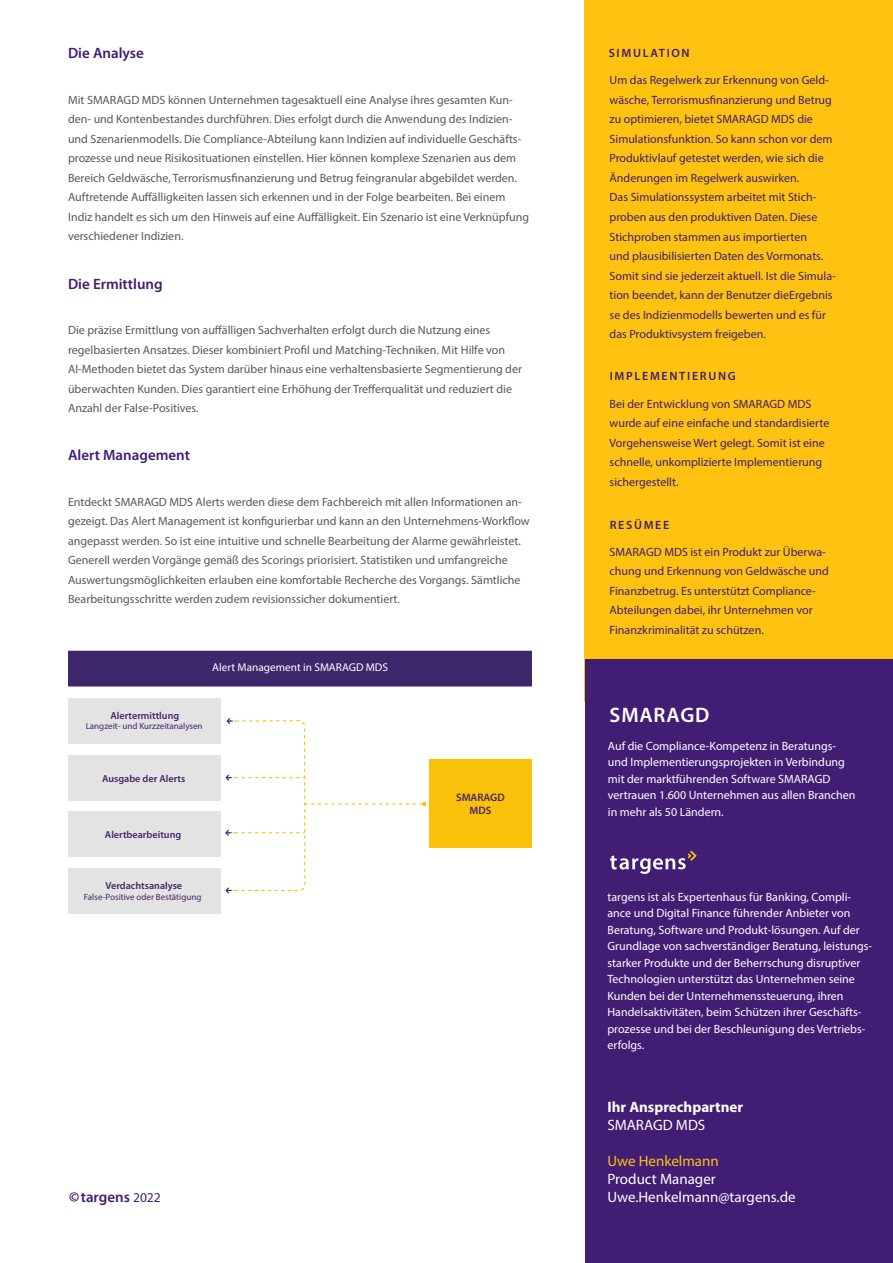
<style>
.page{position:relative;width:893px;height:1263px;background:#fff}
.page>*{position:absolute;margin:0;border:0;box-sizing:border-box;transform-origin:0 0}
.t1{font:600 21px "Myriad Pro";letter-spacing:.04em;color:#fff}
.t2{font:600 15px "Myriad Pro";color:#421d74}
.t3{font:15px/18px "Myriad Pro";color:#fff}
.t4{font:700 15px "Myriad Pro";color:#fff}
.t5{font:15px "Myriad Pro";color:#fec210}
.t6{font:12px/19.5px "Myriad Pro";color:#57585a}
.t7{font:12px/19.5px "Myriad Pro";color:#421d74}
.t8{font:12px/16.5px "Myriad Pro";color:#fff}
.t9{font:600 12px "Myriad Pro";letter-spacing:.14em;color:#421d74}
.t10{font:11.25px "Myriad Pro";color:#fff}
.t11{font:600 10.8px/12.9px "Myriad Pro";color:#452668;text-align:center}
.t12{font:600 10.2px "Myriad Pro";color:#452668}
.t13{font:9px "Myriad Pro";color:#452668}
.t14{font:9px "Myriad Pro";color:#402667}
.s1{font-weight:700}
.s2{font-weight:400;font-size:13.5px}
</style>
<div class="page">
<div style="left:585px;top:0;width:308px;height:702px;background:#fec210"></div>
<div style="left:586px;top:659px;width:307px;height:604px;background:#421d74"></div>
<svg style="left:610px;top:850px;width:87px;height:24px"></svg>
<div style="left:68px;top:868px;width:152px;height:46px;background:#e3e3e4"></div>
<div style="left:68px;top:811px;width:152px;height:46px;background:#e3e3e4"></div>
<div style="left:68px;top:755px;width:152px;height:45px;background:#e3e3e4"></div>
<div style="left:68px;top:698px;width:152px;height:45px;background:#e3e3e4"></div>
<div style="left:429px;top:760px;width:102px;height:88px;background:#fac10a"></div>
<div style="left:68px;top:651px;width:463px;height:35px;background:#3e276b"></div>
<svg style="left:225px;top:718px;width:201px;height:175px"></svg>
<p class="t2" style="left:68px;top:43px;width:77px">Die Analyse</p>
<p class="t6" style="left:68px;top:90px;width:463px">Mit SMARAGD MDS können Unternehmen tagesaktuell eine Analyse ihres gesamten Kun&shy;den- und Kontenbestandes durchführen. Dies erfolgt durch die Anwendung des Indizien&shy;und Szenarienmodells. Die Compliance-Abteilung kann Indizien auf individuelle Geschäfts&shy;prozesse und neue Risikosituationen einstellen. Hier können komplexe Szenarien aus dem Bereich Geldwäsche, Terrorismusfinanzierung und Betrug feingranular abgebildet werden.<br>Auftretende Auffälligkeiten lassen sich erkennen und in der Folge bearbeiten. Bei einem Indiz handelt es sich um den Hinweis auf eine Auffälligkeit. Ein Szenario ist eine Verknüpfung verschiedener Indizien.</p>
<p class="t2" style="left:68px;top:274px;width:96px">Die Ermittlung</p>
<p class="t6" style="left:68px;top:320px;width:455px">Die präzise Ermittlung von auffälligen Sachverhalten erfolgt durch die Nutzung eines regelbasierten Ansatzes. Dieser kombiniert Profil und Matching-Techniken. Mit Hilfe von AI-Methoden bietet das System darüber hinaus eine verhaltensbasierte Segmentierung der überwachten Kunden. Dies garantiert eine Erhöhung der Trefferqualität und reduziert die Anzahl der False-Positives.</p>
<p class="t2" style="left:68px;top:446px;width:123px">Alert Management</p>
<p class="t6" style="left:68px;top:492px;width:463px">Entdeckt SMARAGD MDS Alerts werden diese dem Fachbereich mit allen Informationen an&shy;gezeigt. Das Alert Management ist konfigurierbar und kann an den Unternehmens-Workflow angepasst werden. So ist eine intuitive und schnelle Bearbeitung der Alarme gewährleistet.<br>Generell werden Vorgänge gemäß des Scorings priorisiert. Statistiken und umfangreiche Auswertungsmöglichkeiten erlauben eine komfortable Recherche des Vorgangs. Sämtliche Bearbeitungsschritte werden zudem revisionssicher dokumentiert.</p>
<p class="t10" style="left:212px;top:661px;width:177px">Alert Management in SMARAGD MDS</p>
<p class="t12" style="left:111px;top:709px;width:70px">Alertermittlung</p>
<p class="t14" style="left:86px;top:720px;width:118px">Langzeit- und Kurzzeitanalysen</p>
<p class="t12" style="left:102px;top:772px;width:85px">Ausgabe der Alerts</p>
<p class="t12" style="left:105px;top:828px;width:78px">Alertbearbeitung</p>
<p class="t12" style="left:105px;top:879px;width:78px">Verdachtsanalyse</p>
<p class="t13" style="left:84px;top:892px;width:119px">False-Positive oder Bestätigung</p>
<p class="t11" style="left:456px;top:791px;width:50px">SMARAGD<br>MDS</p>
<p class="t2" style="left:69px;top:1187px;width:93px"><span class="s1">©</span>targens <span class="s2">2022</span></p>
<p class="t9" style="left:609px;top:46px;width:83px">SIMULATION</p>
<p class="t7" style="left:610px;top:71px;width:228px">Um das Regelwerk zur Erkennung von Geld&shy;wäsche, Terrorismusfinanzierung und Betrug zu optimieren, bietet SMARAGD MDS die Simulationsfunktion. So kann schon vor dem Produktivlauf getestet werden, wie sich die Änderungen im Regelwerk auswirken.<br>Das Simulationssystem arbeitet mit Stich&shy;proben aus den produktiven Daten. Diese Stichproben stammen aus importierten<br>und plausibilisierten Daten des Vormonats.<br>Somit sind sie jederzeit aktuell. Ist die Simula&shy;tion beendet, kann der Benutzer dieErgebnis se des Indizienmodells bewerten und es für das Produktivsystem freigeben.</p>
<p class="t9" style="left:610px;top:369px;width:128px">IMPLEMENTIERUNG</p>
<p class="t7" style="left:610px;top:394px;width:221px">Bei der Entwicklung von SMARAGD MDS wurde auf eine einfache und standardisierte Vorgehensweise Wert gelegt. Somit ist eine schnelle, unkomplizierte Implementierung sichergestellt.</p>
<p class="t9" style="left:610px;top:518px;width:61px">RESÜMEE</p>
<p class="t7" style="left:610px;top:542px;width:221px">SMARAGD MDS ist ein Produkt zur Überwa&shy;chung und Erkennung von Geldwäsche und Finanzbetrug. Es unterstützt Compliance-Abteilungen dabei, ihr Unternehmen vor Finanzkriminalität zu schützen.</p>
<h1 class="t1" style="left:610px;top:702px;width:101px">SMARAGD</h1>
<p class="t8" style="left:608px;top:737px;width:249px">Auf die Compliance-Kompetenz in Beratungs&shy;und Implementierungsprojekten in Verbindung mit der marktführenden Software SMARAGD vertrauen 1.600 Unternehmen aus allen Branchen in mehr als 50 Ländern.</p>
<p class="t8" style="left:607px;top:888px;width:266px">targens ist als Expertenhaus für Banking, Compli&shy;ance und Digital Finance führender Anbieter von Beratung, Software und Produkt-lösungen. Auf der Grundlage von sachverständiger Beratung, leistungs&shy;starker Produkte und der Beherrschung disruptiver Technologien unterstützt das Unternehmen seine Kunden bei der Unternehmenssteuerung, ihren Handelsaktivitäten, beim Schützen ihrer Geschäfts&shy;prozesse und bei der Beschleunigung des Vertriebs&shy;erfolgs.</p>
<p class="t4" style="left:607px;top:1097px;width:137px">Ihr Ansprechpartner</p>
<p class="t3" style="left:607px;top:1116px;width:99px">SMARAGD MDS</p>
<p class="t5" style="left:607px;top:1151px;width:113px">Uwe Henkelmann</p>
<p class="t3" style="left:607px;top:1169px;width:190px">Product Manager<br>Uwe.Henkelmann@targens.de</p>
</div>
